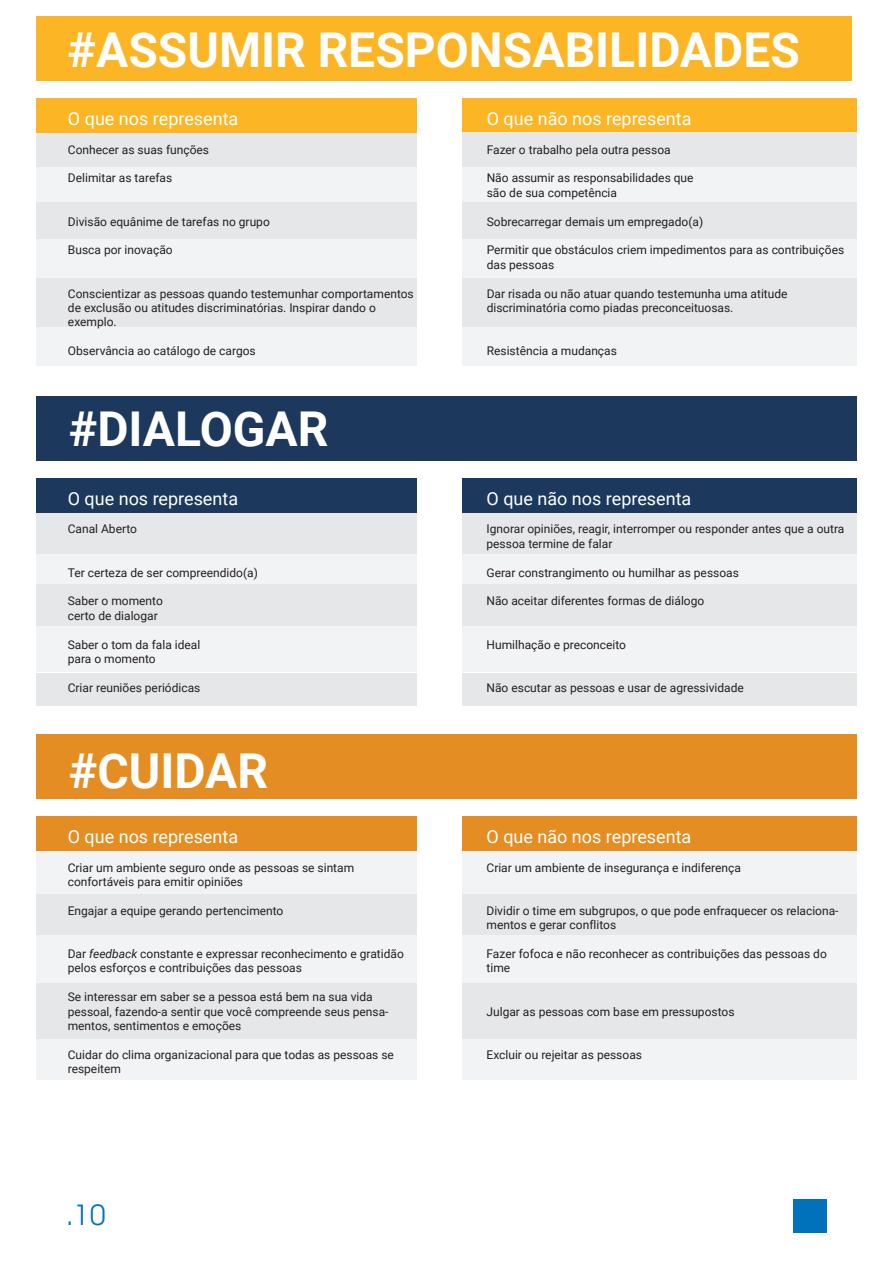
<style>
.page{position:relative;width:893px;height:1263px;background:#fff}
.page>*{position:absolute;margin:0;border:0;box-sizing:border-box;transform-origin:0 0}
.t1{font:700 48px "Roboto";color:#fff}
.t2{font:28.35px "Avant Guard Regular SWFTE";color:#0072bc}
.t3{font:18px "Roboto";color:#fff}
.t4{font:12px/14.4px "Roboto";color:#231f20}
.s1{font-style:italic}
</style>
<div class="page">
<div style="left:793px;top:1199px;width:34px;height:34px;background:#0072bc"></div>
<div style="left:462px;top:550px;width:395px;height:35px;background:#f2f3f4"></div>
<div style="left:36px;top:550px;width:381px;height:35px;background:#f2f3f4"></div>
<div style="left:462px;top:512px;width:395px;height:42px;background:#e6e7e9"></div>
<div style="left:36px;top:133px;width:381px;height:34px;background:#e6e7e9"></div>
<div style="left:36px;top:168px;width:381px;height:34px;background:#f2f3f4"></div>
<div style="left:36px;top:202px;width:381px;height:37px;background:#e6e7e9"></div>
<div style="left:36px;top:239px;width:381px;height:38px;background:#f2f3f4"></div>
<div style="left:36px;top:326px;width:381px;height:40px;background:#f2f3f4"></div>
<div style="left:36px;top:278px;width:381px;height:48px;background:#e6e7e9"></div>
<div style="left:36px;top:99px;width:381px;height:34px;background:#fbb525"></div>
<div style="left:462px;top:99px;width:395px;height:34px;background:#fbb525"></div>
<div style="left:462px;top:133px;width:395px;height:34px;background:#e6e7e9"></div>
<div style="left:462px;top:168px;width:395px;height:34px;background:#f2f3f4"></div>
<div style="left:462px;top:202px;width:395px;height:37px;background:#e6e7e9"></div>
<div style="left:462px;top:239px;width:395px;height:38px;background:#f2f3f4"></div>
<div style="left:462px;top:326px;width:395px;height:40px;background:#f2f3f4"></div>
<div style="left:462px;top:278px;width:395px;height:48px;background:#e6e7e9"></div>
<div style="left:36px;top:17px;width:816px;height:64px;background:#fbb525"></div>
<div style="left:36px;top:512px;width:381px;height:42px;background:#e6e7e9"></div>
<div style="left:462px;top:623px;width:395px;height:49px;background:#f2f3f4"></div>
<div style="left:36px;top:623px;width:381px;height:49px;background:#f2f3f4"></div>
<div style="left:462px;top:585px;width:395px;height:41px;background:#e6e7e9"></div>
<div style="left:36px;top:585px;width:381px;height:41px;background:#e6e7e9"></div>
<div style="left:462px;top:673px;width:395px;height:32px;background:#e6e7e9"></div>
<div style="left:36px;top:673px;width:381px;height:32px;background:#e6e7e9"></div>
<div style="left:36px;top:478px;width:381px;height:34px;background:#1c385c"></div>
<div style="left:462px;top:478px;width:395px;height:34px;background:#1c385c"></div>
<div style="left:36px;top:396px;width:821px;height:65px;background:#1c385c"></div>
<div style="left:462px;top:851px;width:395px;height:45px;background:#f2f3f4"></div>
<div style="left:462px;top:894px;width:395px;height:61px;background:#e6e7e9"></div>
<div style="left:462px;top:983px;width:395px;height:63px;background:#e6e7e9"></div>
<div style="left:462px;top:1039px;width:395px;height:40px;background:#f2f3f4"></div>
<div style="left:462px;top:935px;width:395px;height:48px;background:#f2f3f4"></div>
<div style="left:36px;top:851px;width:381px;height:45px;background:#f2f3f4"></div>
<div style="left:36px;top:894px;width:381px;height:61px;background:#e6e7e9"></div>
<div style="left:36px;top:983px;width:381px;height:63px;background:#e6e7e9"></div>
<div style="left:36px;top:1039px;width:381px;height:40px;background:#f2f3f4"></div>
<div style="left:36px;top:817px;width:381px;height:34px;background:#e48d23"></div>
<div style="left:462px;top:817px;width:395px;height:34px;background:#e48d23"></div>
<div style="left:36px;top:735px;width:821px;height:64px;background:#e48d23"></div>
<div style="left:36px;top:935px;width:381px;height:48px;background:#f2f3f4"></div>
<h1 class="t1" style="left:67px;top:16px;width:734px">#ASSUMIR RESPONSABILIDADES</h1>
<h3 class="t3" style="left:68px;top:106px;width:172px">O que nos representa</h3>
<p class="t4" style="left:68px;top:142px;width:143px">Conhecer as suas funções</p>
<p class="t4" style="left:68px;top:170px;width:106px">Delimitar as tarefas</p>
<p class="t4" style="left:68px;top:214px;width:203px">Divisão equânime de tarefas no grupo</p>
<p class="t4" style="left:68px;top:242px;width:106px">Busca por inovação</p>
<p class="t4" style="left:68px;top:286px;width:347px">Conscientizar as pessoas quando testemunhar comportamentos de exclusão ou atitudes discriminatórias. Inspirar dando o exemplo.</p>
<p class="t4" style="left:68px;top:343px;width:189px">Observância ao catálogo de cargos</p>
<h1 class="t1" style="left:69px;top:396px;width:261px">#DIALOGAR</h1>
<h3 class="t3" style="left:68px;top:485px;width:172px">O que nos representa</h3>
<p class="t4" style="left:68px;top:521px;width:71px">Canal Aberto</p>
<p class="t4" style="left:68px;top:565px;width:192px">Ter certeza de ser compreendido(a)</p>
<p class="t4" style="left:68px;top:593px;width:97px">Saber o momento certo de dialogar</p>
<p class="t4" style="left:68px;top:637px;width:134px">Saber o tom da fala ideal para o momento</p>
<p class="t4" style="left:68px;top:680px;width:134px">Criar reuniões periódicas</p>
<h1 class="t1" style="left:69px;top:737px;width:201px">#CUIDAR</h1>
<h3 class="t3" style="left:68px;top:824px;width:172px">O que nos representa</h3>
<p class="t4" style="left:68px;top:860px;width:288px">Criar um ambiente seguro onde as pessoas se sintam confortáveis para emitir opiniões</p>
<p class="t4" style="left:68px;top:903px;width:217px">Engajar a equipe gerando pertencimento</p>
<p class="t4" style="left:68px;top:946px;width:338px">Dar <span class="s1">feedback</span> constante e expressar reconhecimento e gratidão pelos esforços e contribuições das pessoas</p>
<p class="t4" style="left:68px;top:989px;width:322px">Se interessar em saber se a pessoa está bem na sua vida pessoal, fazendo-a sentir que você compreende seus pensa&shy;mentos, sentimentos e emoções</p>
<p class="t4" style="left:68px;top:1047px;width:328px">Cuidar do clima organizacional para que todas as pessoas se respeitem</p>
<h2 class="t2" style="left:66px;top:1198px;width:41px">.10</h2>
<h3 class="t3" style="left:487px;top:106px;width:206px">O que não nos representa</h3>
<p class="t4" style="left:487px;top:142px;width:185px">Fazer o trabalho pela outra pessoa</p>
<p class="t4" style="left:487px;top:170px;width:208px">Não assumir as responsabilidades que são de sua competência</p>
<p class="t4" style="left:487px;top:214px;width:218px">Sobrecarregar demais um empregado(a)</p>
<p class="t4" style="left:487px;top:242px;width:359px">Permitir que obstáculos criem impedimentos para as contribuições das pessoas</p>
<p class="t4" style="left:487px;top:286px;width:302px">Dar risada ou não atuar quando testemunha uma atitude discriminatória como piadas preconceituosas.</p>
<p class="t4" style="left:487px;top:343px;width:132px">Resistência a mudanças</p>
<h3 class="t3" style="left:486px;top:485px;width:206px">O que não nos representa</h3>
<p class="t4" style="left:486px;top:521px;width:359px">Ignorar opiniões, reagir, interromper ou responder antes que a outra pessoa termine de falar</p>
<p class="t4" style="left:486px;top:565px;width:254px">Gerar constrangimento ou humilhar as pessoas</p>
<p class="t4" style="left:486px;top:593px;width:219px">Não aceitar diferentes formas de diálogo</p>
<p class="t4" style="left:486px;top:637px;width:141px">Humilhação e preconceito</p>
<p class="t4" style="left:486px;top:680px;width:259px">Não escutar as pessoas e usar de agressividade</p>
<h3 class="t3" style="left:486px;top:824px;width:206px">O que não nos representa</h3>
<p class="t4" style="left:486px;top:860px;width:256px">Criar um ambiente de insegurança e indiferença</p>
<p class="t4" style="left:486px;top:903px;width:354px">Dividir o time em subgrupos, o que pode enfraquecer os relaciona&shy;mentos e gerar conflitos</p>
<p class="t4" style="left:486px;top:946px;width:342px">Fazer fofoca e não reconhecer as contribuições das pessoas do time</p>
<p class="t4" style="left:486px;top:1004px;width:249px">Julgar as pessoas com base em pressupostos</p>
<p class="t4" style="left:486px;top:1047px;width:157px">Excluir ou rejeitar as pessoas</p>
</div>
